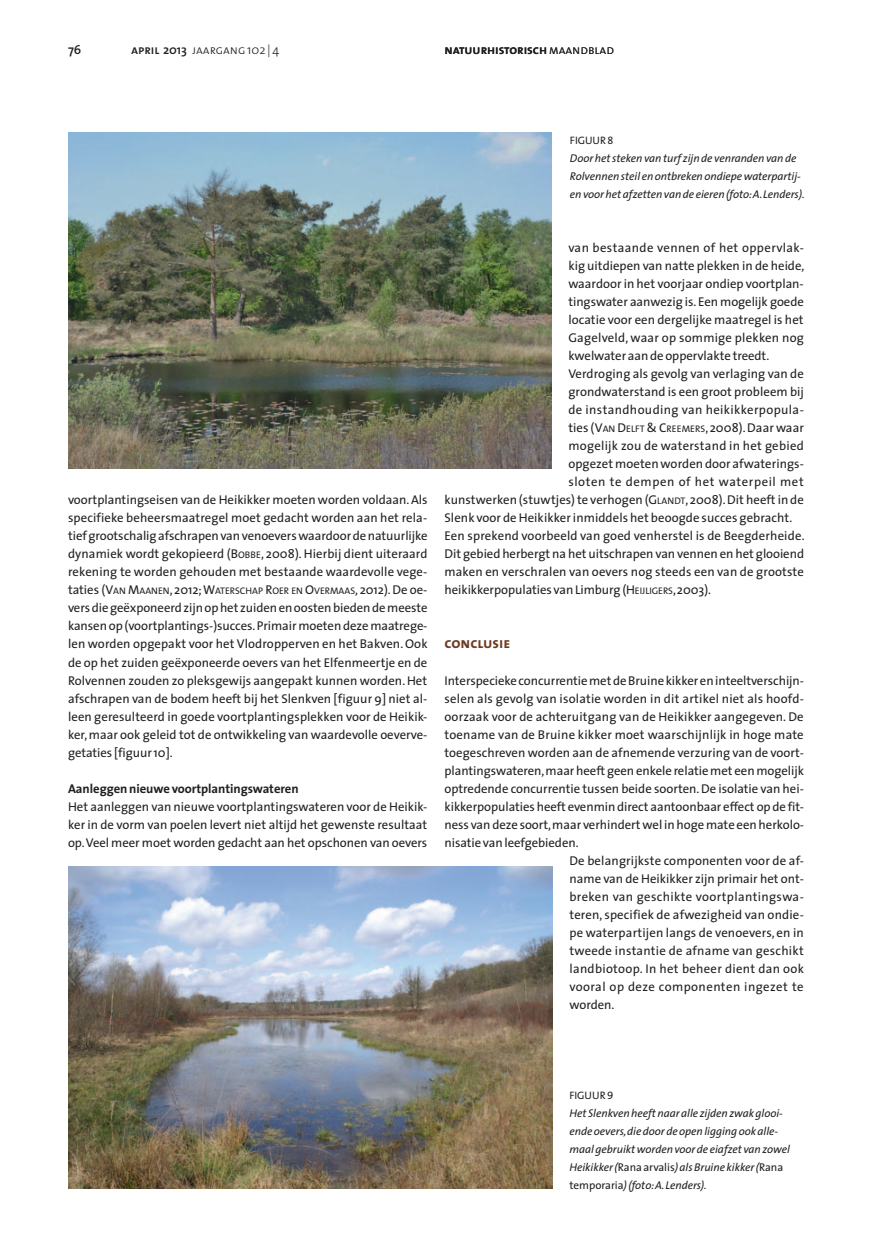
<style>
.page{position:relative;width:872px;height:1234px;background:#fff}
.page>*{position:absolute;margin:0;border:0;box-sizing:border-box;transform-origin:0 0}
.t1{font:15px "The Sans Bold Caps";letter-spacing:-.005em;color:#6f3c22}
.t2{font:12.75px/18px "The Sans";letter-spacing:.005em;color:#231f20;text-align:justify}
.t3{font:12.75px "The Sans";letter-spacing:.03em;color:#231f20}
.t4{font:700 12.75px "The Sans";letter-spacing:-.005em;color:#231f20}
.t5{font:12.75px "The Sans";letter-spacing:.035em;color:#231f20}
.t6{font:12.75px "The Sans";letter-spacing:.045em;color:#231f20}
.t7{font:12.75px "The Sans Semi Bold Caps";letter-spacing:-.005em;color:#231f20}
.t8{font:12.75px "The Sans Light Caps";letter-spacing:-.005em;color:#231f20}
.t9{font:600 12.75px "The Sans";color:#231f20}
.t10{font:italic 11.25px/18px "The Sans";letter-spacing:-.005em;color:#231f20}
.t11{font:10.8px "The Sans Caps";color:#231f20}
.t12{font:9.6px "The Sans";color:#231f20}
.s1{font-family:"The Sans Semi Bold Caps"}
.s2{font-family:"The Sans";font-weight:600}
.s3{font-family:"The Sans";font-weight:300}
.s4{font-family:"The Sans Light Caps"}
.s5{font-style:inherit}
.s6{font-size:9.6px}
.s7{font-size:12.75px}
.s8{font-style:normal}
</style>
<div class="page">
<img style="left:68px;top:132px;width:484px;height:336px">
<img style="left:68px;top:866px;width:485px;height:322px">
<p class="t9" style="left:68px;top:39px;width:15px">76</p>
<p class="t8" style="left:131px;top:39px;width:150px"><span class="s1">april</span> <span class="s2">2013</span> jaargang <span class="s3">102 | 4</span></p>
<p class="t7" style="left:444px;top:39px;width:171px">natuurhistorisch<span class="s4">maandblad</span></p>
<p class="t2" style="left:68px;top:490px;width:361px">voortplantingseisen van de Heikikker moeten worden voldaan. Als specifieke beheersmaatregel moet gedacht worden aan het rela&shy;tief grootschalig afschrapen van venoevers waardoor de natuurlijke dynamiek wordt gekopieerd (<span class="s5">B</span><span class="s6">OBB E</span><span class="s5">, 2008</span>). Hierbij dient uiteraard rekening te worden gehouden met bestaande waardevolle vege-</p>
<p class="t12" style="left:68px;top:583px;width:361px"><span class="s7">taties (</span><span class="s7">V</span>AN <span class="s7">M</span>AANEN<span class="s7">, 2012; W</span>ATERSCHAP <span class="s7">R</span>OER EN <span class="s7">O</span>VERMAAS<span class="s7">, 2012</span><span class="s7">). De oe-</span></p>
<p class="t2" style="left:68px;top:598px;width:361px">vers die geëxponeerd zijn op het zuiden en oosten bieden de meeste kansen op (voortplantings-)succes. Primair moeten deze maatrege&shy;len worden opgepakt voor het Vlodropperven en het Bakven. Ook de op het zuiden geëxponeerde oevers van het Elfenmeertje en de Rolvennen zouden zo pleksgewijs aangepakt kunnen worden. Het afschrapen van de bodem heeft bij het Slenkven [figuur 9] niet al&shy;leen geresulteerd in goede voortplantingsplekken voor de Heikik&shy;ker, maar ook geleid tot de ontwikkeling van waardevolle oeverve&shy;getaties [figuur 10].</p>
<p class="t4" style="left:68px;top:777px;width:232px">Aanleggen nieuwe voortplantingswateren</p>
<p class="t2" style="left:68px;top:796px;width:361px">Het aanleggen van nieuwe voortplantingswateren voor de Heikik&shy;ker in de vorm van poelen levert niet altijd het gewenste resultaat op. Veel meer moet worden gedacht aan het opschonen van oevers</p>
<p class="t11" style="left:570px;top:131px;width:13px">FIGUUR</p>
<p class="t11" style="left:607px;top:131px;width:7px">8</p>
<p class="t10" style="left:570px;top:149px;width:236px">Door het steken van turf zijn de venranden van de<br>Rolvennen steil en ontbreken ondiepe waterpartij&shy;en voor het afzetten van de eieren (foto: A. Lenders).</p>
<p class="t3" style="left:568px;top:237px;width:237px">van bestaande vennen of het oppervlak-</p>
<p class="t2" style="left:568px;top:256px;width:237px">kig uitdiepen van natte plekken in de heide,</p>
<p class="t2" style="left:568px;top:274px;width:237px">waardoor in het voorjaar ondiep voortplan-</p>
<p class="t2" style="left:568px;top:292px;width:237px">tingswater aanwezig is. Een mogelijk goede</p>
<p class="t2" style="left:568px;top:310px;width:237px">locatie voor een dergelijke maatregel is het</p>
<p class="t2" style="left:568px;top:328px;width:237px">Gagelveld, waar op sommige plekken nog</p>
<p class="t2" style="left:568px;top:346px;width:202px">kwelwater aan de oppervlakte treedt.</p>
<p class="t2" style="left:568px;top:364px;width:237px">Verdroging als gevolg van verlaging van de</p>
<p class="t2" style="left:568px;top:382px;width:237px">grondwaterstand is een groot probleem bij</p>
<p class="t3" style="left:568px;top:399px;width:237px">de instandhouding van heikikkerpopula-</p>
<p class="t2" style="left:568px;top:418px;width:237px">ties (<span class="s5">V</span><span class="s6">AN</span> <span class="s5">D</span><span class="s6">ELFT</span> <span class="s5">&amp; C</span><span class="s6">REEMERS</span><span class="s5">, 2008</span>). Daar waar</p>
<p class="t2" style="left:568px;top:436px;width:237px">mogelijk zou de waterstand in het gebied</p>
<p class="t2" style="left:568px;top:454px;width:237px">opgezet moeten worden door afwaterings-</p>
<p class="t6" style="left:568px;top:471px;width:237px">sloten te dempen of het waterpeil met</p>
<p class="t2" style="left:444px;top:490px;width:361px">kunstwerken (stuwtjes) te verhogen (<span class="s5">G</span> <span class="s6">LANDT</span><span class="s5">, 2008</span>). Dit heeft in de</p>
<p class="t2" style="left:444px;top:508px;width:349px">Slenk voor de Heikikker inmiddels het beoogde succes gebracht.</p>
<p class="t2" style="left:444px;top:526px;width:361px">Een sprekend voorbeeld van goed venherstel is de Beegderheide.</p>
<p class="t2" style="left:444px;top:544px;width:361px">Dit gebied herbergt na het uitschrapen van vennen en het glooiend</p>
<p class="t2" style="left:444px;top:562px;width:361px">maken en verschralen van oevers nog steeds een van de grootste</p>
<p class="t2" style="left:444px;top:580px;width:268px">heikikkerpopulaties van Limburg (<span class="s5">H</span><span class="s6">EIJLIGERS</span><span class="s5">, 2003</span>).</p>
<p class="t1" style="left:444px;top:630px;width:67px">conclusie</p>
<p class="t2" style="left:444px;top:670px;width:361px">Interspecieke concurrentie met de Bruine kikker en inteeltverschijn-</p>
<p class="t2" style="left:444px;top:688px;width:361px">selen als gevolg van isolatie worden in dit artikel niet als hoofd-</p>
<p class="t2" style="left:444px;top:706px;width:361px">oorzaak voor de achteruitgang van de Heikikker aangegeven. De</p>
<p class="t2" style="left:444px;top:724px;width:361px">toename van de Bruine kikker moet waarschijnlijk in hoge mate</p>
<p class="t2" style="left:444px;top:742px;width:361px">toegeschreven worden aan de afnemende verzuring van de voort-</p>
<p class="t2" style="left:444px;top:760px;width:361px">plantingswateren, maar heeft geen enkele relatie met een mogelijk</p>
<p class="t2" style="left:444px;top:778px;width:361px">optredende concurrentie tussen beide soorten. De isolatie van hei-</p>
<p class="t2" style="left:444px;top:796px;width:361px">kikkerpopulaties heeft evenmin direct aantoonbaar effect op de fit-</p>
<p class="t2" style="left:444px;top:814px;width:361px">ness van deze soort, maar verhindert wel in hoge mate een herkolo-</p>
<p class="t2" style="left:444px;top:832px;width:136px">nisatie van leefgebieden.</p>
<p class="t2" style="left:569px;top:850px;width:236px">De belangrijkste componenten voor de af-</p>
<p class="t2" style="left:569px;top:868px;width:236px">name van de Heikikker zijn primair het ont-</p>
<p class="t3" style="left:569px;top:885px;width:236px">breken van geschikte voortplantingswa-</p>
<p class="t2" style="left:569px;top:904px;width:236px">teren, specifiek de afwezigheid van ondie-</p>
<p class="t2" style="left:569px;top:922px;width:236px">pe waterpartijen langs de venoevers, en in</p>
<p class="t2" style="left:569px;top:940px;width:236px">tweede instantie de afname van geschikt</p>
<p class="t2" style="left:569px;top:958px;width:236px">landbiotoop. In het beheer dient dan ook</p>
<p class="t5" style="left:569px;top:975px;width:236px">vooral op deze componenten ingezet te</p>
<p class="t2" style="left:569px;top:994px;width:46px">worden.</p>
<p class="t11" style="left:569px;top:1085px;width:13px">FIGUUR</p>
<p class="t11" style="left:607px;top:1085px;width:8px">9</p>
<p class="t10" style="left:569px;top:1103px;width:222px">Het Slenkven heeft naar alle zijden zwak glooi&shy;ende oevers, die door de open ligging ook alle&shy;maal gebruikt worden voor de eiafzet van zowel Heikikker (<span class="s8">Rana arvalis</span>) als Bruine kikker (<span class="s8">Rana temporaria</span>) (foto: A. Lenders).</p>
</div>
